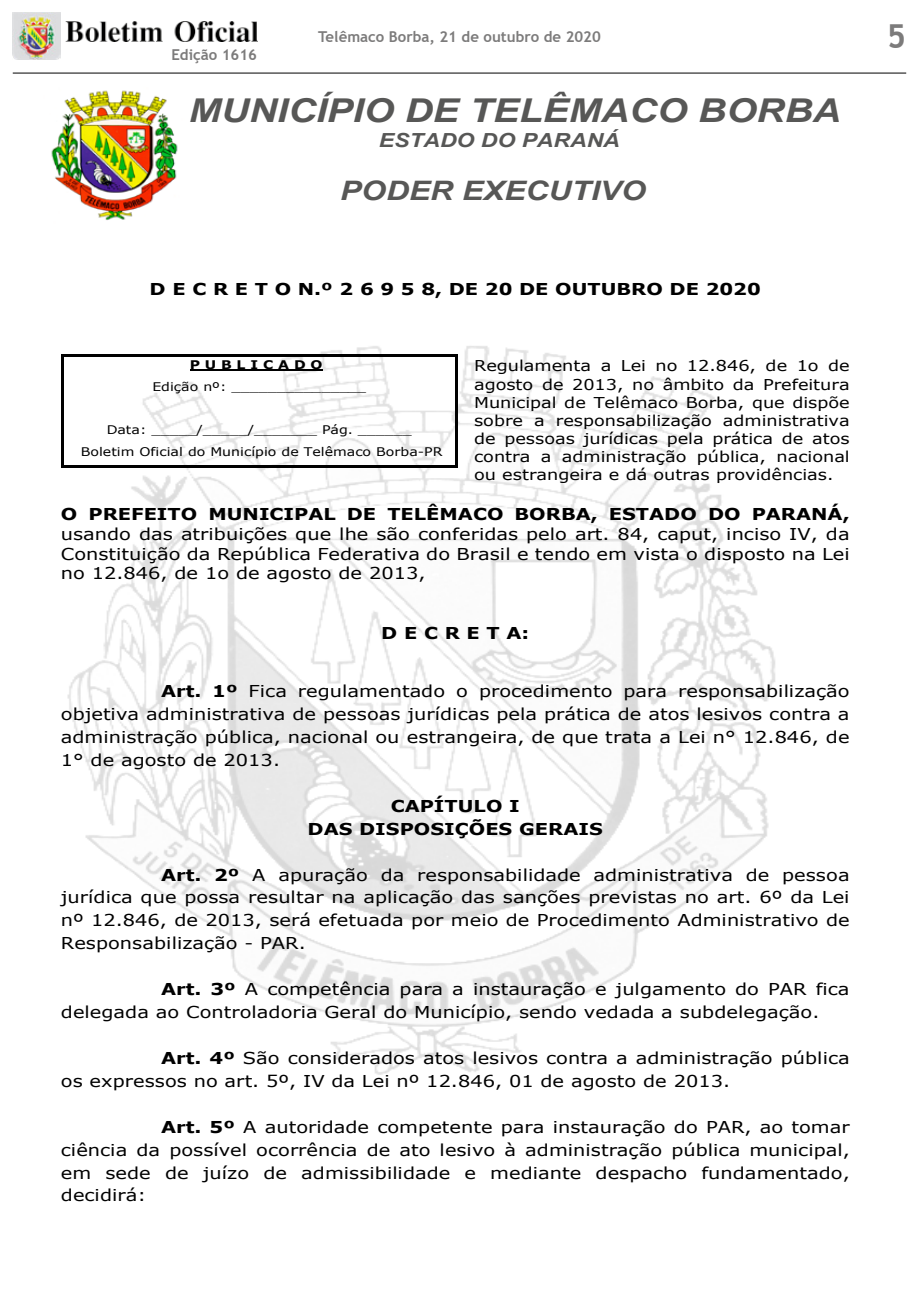
<style>
.page{position:relative;width:919px;height:1289px;background:#fff}
.page>*{position:absolute;margin:0;border:0;box-sizing:border-box;transform-origin:0 0}
.t1{font:700 33px "Trebuchet MS";color:#7c7b7b}
.t2{font:italic 700 32.85px "Arial";color:#575756;scale:1.18 1}
.t3{font:italic 700 26.85px "Arial";color:#575756;scale:1.18 1}
.t4{font:italic 700 19.35px "Arial";color:#575756;scale:1.18 1}
.t5{font:16.35px/23px "Verdana";color:#000;text-align:justify;scale:1.18 1}
.t6{font:700 16.35px/23px "Verdana";color:#000;text-align:center;scale:1.18 1}
.t7{font:15px/18.1px "Verdana";color:#000;text-align:justify;scale:1.18 1}
.t8{font:700 15px "Trebuchet MS";color:#7c7b7b}
.t9{font:11.85px/21.8px "Verdana";color:#000;text-align:center;scale:1.18 1}
.t10{font:700 11.85px "Verdana";color:#000;scale:1.18 1}
.s1{font-weight:700}
</style>
<div class="page">
<img style="left:13px;top:13px;width:47px;height:47px">
<img style="left:66px;top:21px;width:191px;height:21px">
<hr style="left:13px;top:73px;width:893px;height:1px;background:#000">
<img style="left:51px;top:90px;width:127px;height:131px">
<img style="left:67px;top:346px;width:708px;height:729px">
<hr style="left:190px;top:369px;width:132px;height:2px;background:#000">
<hr style="left:64px;top:354px;width:391px;height:3px;background:#000">
<hr style="left:61px;top:357px;width:3px;height:108px;background:#000">
<hr style="left:64px;top:465px;width:391px;height:3px;background:#000">
<hr style="left:455px;top:357px;width:2px;height:108px;background:#000">
<p class="t8" style="left:318px;top:27px;width:284px">Telêmaco Borba, 21 de outubro de 2020</p>
<h1 class="t1" style="left:886px;top:16px;width:21px">5</h1>
<p class="t8" style="left:171px;top:45px;width:87px">Edição 1616</p>
<h2 class="t2" style="left:189px;top:88px;width:554px">MUNICÍPIO DE TELÊMACO BORBA</h2>
<p class="t4" style="left:378px;top:127px;width:206px">ESTADO DO PARANÁ</p>
<h3 class="t3" style="left:340px;top:173px;width:260px">PODER EXECUTIVO</h3>
<p class="t6" style="left:150px;top:277px;width:519px">D E C R E T O N.º 2 6 9 5 8, DE 20 DE OUTUBRO DE 2020</p>
<p class="t10" style="left:190px;top:356px;width:114px">P U B L I C A D O</p>
<p class="t9" style="left:152px;top:375px;width:183px">Edição nº: _______________</p>
<p class="t9" style="left:81px;top:419px;width:308px">Data: _____/_____/_______ Pág. ______<br>Boletim Oficial do Município de Telêmaco Borba-PR</p>
<p class="t7" style="left:474px;top:356px;width:320px">Regulamenta a Lei no 12.846, de 1o de agosto de 2013, no âmbito da Prefeitura Municipal de Telêmaco Borba, que dispõe sobre a responsabilização administrativa de pessoas jurídicas pela prática de atos contra a administração pública, nacional ou estrangeira e dá outras providências.</p>
<p class="t6" style="left:61px;top:502px;width:670px">O PREFEITO MUNICIPAL DE TELÊMACO BORBA, ESTADO DO PARANÁ,</p>
<p class="t5" style="left:61px;top:523px;width:670px;line-height:20px">usando das atribuições que lhe são conferidas pelo art. 84, caput, inciso IV, da Constituição da República Federativa do Brasil e tendo em vista o disposto na Lei no 12.846, de 1o de agosto de 2013,</p>
<p class="t6" style="left:381px;top:621px;width:127px">D E C R E T A:</p>
<p class="t5" style="left:61px;top:679px;width:670px;text-indent:100px"><span class="s1">Art. 1º</span> Fica regulamentado o procedimento para responsabilização objetiva administrativa de pessoas jurídicas pela prática de atos lesivos contra a administração pública, nacional ou estrangeira, de que trata a Lei n° 12.846, de 1° de agosto de 2013.</p>
<p class="t6" style="left:307px;top:794px;width:252px">CAPÍTULO I<br>DAS DISPOSIÇÕES GERAIS</p>
<p class="t5" style="left:61px;top:863px;width:670px;text-indent:100px"><span class="s1">Art. 2º</span> A apuração da responsabilidade administrativa de pessoa jurídica que possa resultar na aplicação das sanções previstas no art. 6º da Lei nº 12.846, de 2013, será efetuada por meio de Procedimento Administrativo de Responsabilização - PAR.</p>
<p class="t5" style="left:61px;top:977px;width:669px;text-indent:100px"><span class="s1">Art. 3º</span> A competência para a instauração e julgamento do PAR fica delegada ao Controladoria Geral do Município, sendo vedada a subdelegação.</p>
<p class="t5" style="left:61px;top:1046px;width:670px;text-indent:100px"><span class="s1">Art. 4º</span> São considerados atos lesivos contra a administração pública os expressos no art. 5º, IV da Lei nº 12.846, 01 de agosto de 2013.</p>
<p class="t5" style="left:61px;top:1115px;width:670px;text-indent:100px"><span class="s1">Art. 5º</span> A autoridade competente para instauração do PAR, ao tomar ciência da possível ocorrência de ato lesivo à administração pública municipal, em sede de juízo de admissibilidade e mediante despacho fundamentado, decidirá:</p>
</div>
